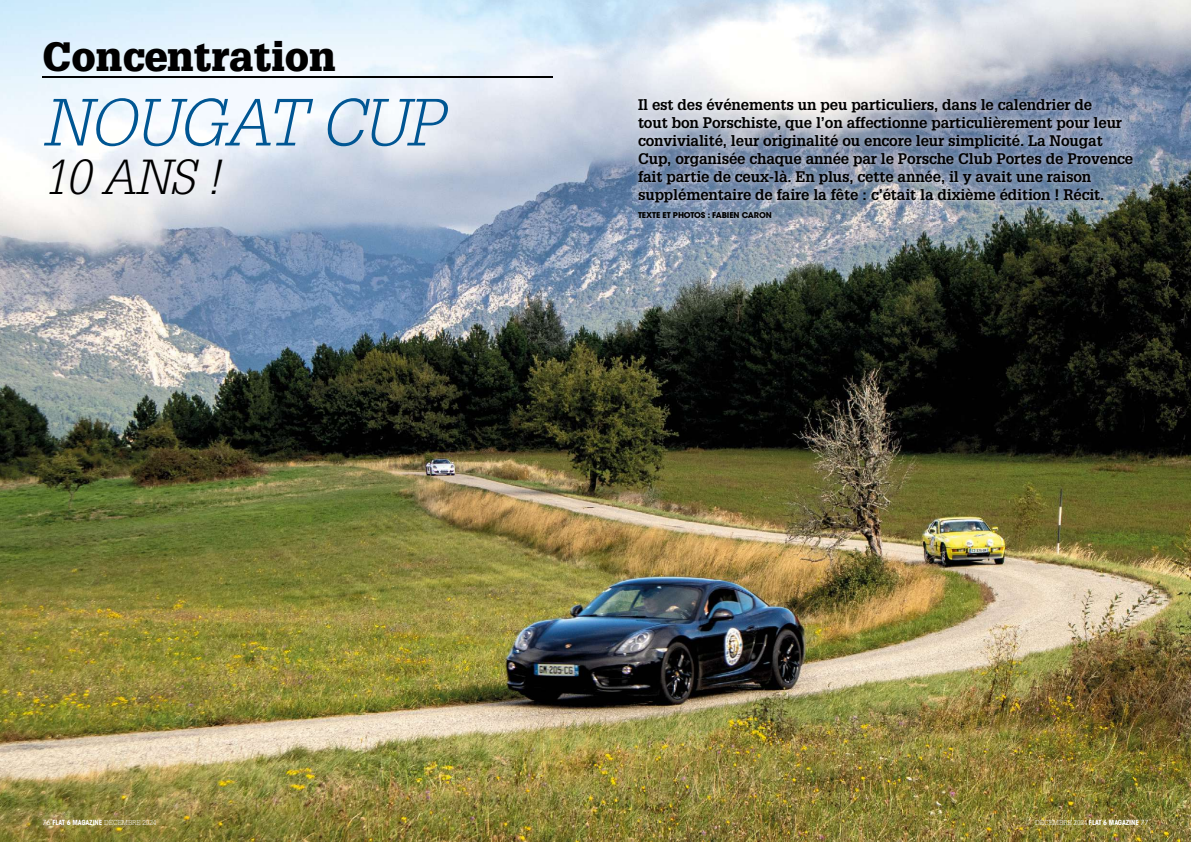
<style>
.page{position:relative;width:1191px;height:842px;background:#fff}
.page>*{position:absolute;margin:0;border:0;box-sizing:border-box;transform-origin:0 0}
.t1{font:italic 300 65px "Glypha LT Std";letter-spacing:-.01em;color:#005693}
.t2{font:italic 300 48px "Glypha LT Std";color:#000}
.t3{font:900 40px "Glypha LT Std";color:#000}
.t4{font:700 15px/18px "Glypha LT Std";letter-spacing:-.01em;color:#000}
.t5{font:700 8px "ITC Avant Garde Std";letter-spacing:-.01em;color:#000}
.t6{font:700 condensed 7px "ITC Avant Garde Std";letter-spacing:-.01em;color:#fff}
.s1{font-weight:400;font-stretch:normal}
.s2{font-family:"Glypha LT Std";font-weight:300;font-stretch:normal}
</style>
<div class="page">
<img style="left:0;top:0;width:1191px;height:842px">
<img style="left:632px;top:92px;width:506px;height:132px">
<hr style="left:43px;top:77px;width:510px;height:1px;background:#000">
<h3 class="t3" style="left:43px;top:33px;width:295px">Concentration</h3>
<h1 class="t1" style="left:43px;top:86px;width:401px">NOUGAT CUP</h1>
<h2 class="t2" style="left:43px;top:150px;width:180px">10 ANS !</h2>
<p class="t4" style="left:638px;top:95px;width:497px">Il est des événements un peu particuliers, dans le calendrier de<br>tout bon Porschiste, que l’on affectionne particulièrement pour leur convivialité, leur originalité ou encore leur simplicité. La Nougat Cup, organisée chaque année par le Porsche Club Portes de Provence fait partie de ceux-là. En plus, cette année, il y avait une raison supplémentaire de faire la fête : c’était la dixième édition ! Récit.</p>
<p class="t5" style="left:638px;top:210px;width:135px">TEXTE ET PHOTOS : FABIEN CARON</p>
<p class="t6" style="left:43px;top:818px;width:115px"><span class="s1">76</span> FLAT 6 MAGAZINE <span class="s2">DÉCEMBRE 2024</span></p>
<p class="t6" style="left:1035px;top:818px;width:115px"><span class="s2">DÉCEMBRE 2024</span> FLAT 6 MAGAZINE <span class="s1">77</span></p>
</div>
